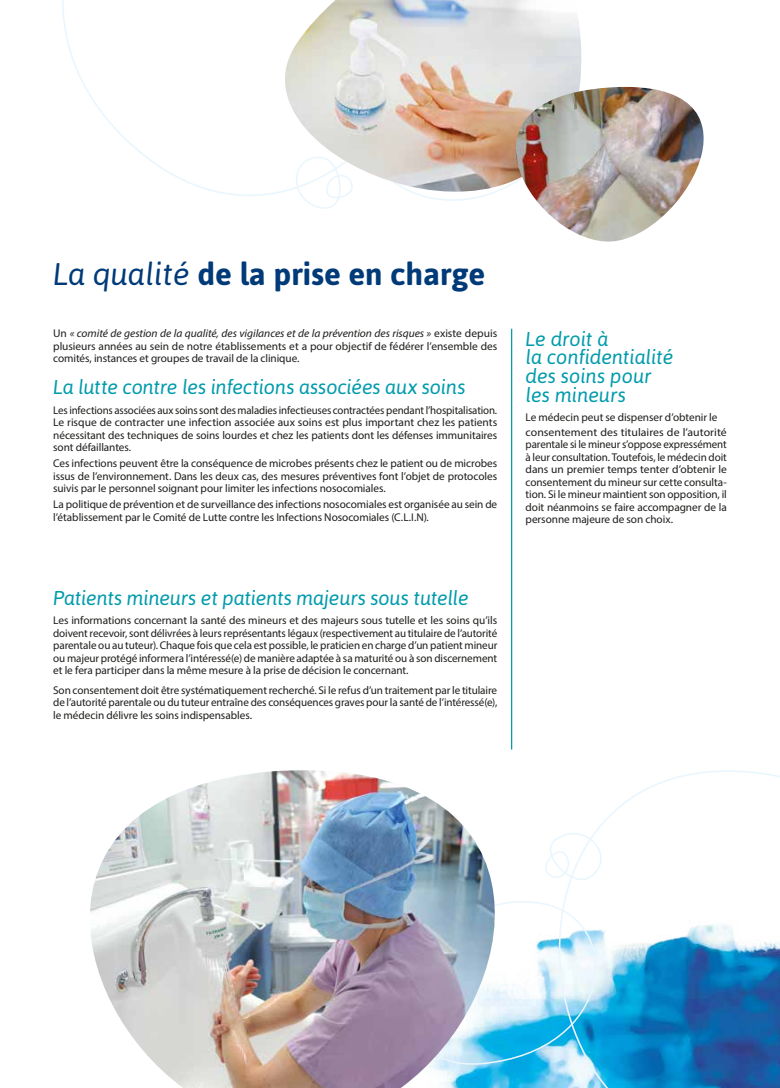
<style>
.page{position:relative;width:780px;height:1088px;background:#fff}
.page>*{position:absolute;margin:0;border:0;box-sizing:border-box;transform-origin:0 0}
.t1{font:700 31.25px "Asap";color:#003a78}
.t2{font:italic 20px/18.8px "Asap";letter-spacing:-.01em;color:#009bac}
.t3{font:11.25px/12.5px "Myriad Pro";letter-spacing:-.005em;color:#1d1d1b;text-align:justify}
.s1{font-weight:400;font-style:italic}
.s2{font-style:italic}
</style>
<div class="page">
<svg style="left:62px;top:0;width:451px;height:339px"></svg>
<hr style="left:511px;top:329px;width:1px;height:420px;background:#009bac">
<svg style="left:508px;top:732px;width:272px;height:356px"></svg>
<img style="left:90px;top:770px;width:418px;height:318px">
<img style="left:283px;top:0;width:298px;height:193px">
<img style="left:507px;top:87px;width:197px;height:157px">
<h1 class="t1" style="left:53px;top:255px;width:433px"><span class="s1">La qualité</span> de la prise en charge</h1>
<p class="t3" style="left:53px;top:327px;width:445px">Un <span class="s2">« comité de gestion de la qualité, des vigilances et de la prévention des risques »</span> existe depuis plusieurs années au sein de notre établissements et a pour objectif de fédérer l’ensemble des comités, instances et groupes de travail de la clinique.</p>
<h2 class="t2" style="left:53px;top:378px;width:414px">La lutte contre les infections associées aux soins</h2>
<p class="t3" style="left:53px;top:404px;width:445px">Les infections associées aux soins sont des maladies infectieuses contractées pendant l’hospitalisation.<br>Le risque de contracter une infection associée aux soins est plus important chez les patients nécessitant des techniques de soins lourdes et chez les patients dont les défenses immunitaires sont défaillantes.</p>
<p class="t3" style="left:53px;top:457px;width:445px">Ces infections peuvent être la conséquence de microbes présents chez le patient ou de microbes issus de l’environnement. Dans les deux cas, des mesures préventives font l’objet de protocoles suivis par le personnel soignant pour limiter les infections nosocomiales.</p>
<p class="t3" style="left:53px;top:498px;width:445px">La politique de prévention et de surveillance des infections nosocomiales est organisée au sein de l’établissement par le Comité de Lutte contre les Infections Nosocomiales (C.L.I.N).</p>
<h2 class="t2" style="left:53px;top:588px;width:417px">Patients mineurs et patients majeurs sous tutelle</h2>
<p class="t3" style="left:53px;top:614px;width:445px">Les informations concernant la santé des mineurs et des majeurs sous tutelle et les soins qu’ils doivent recevoir, sont délivrées à leurs représentants légaux (respectivement au titulaire de l’autorité parentale ou au tuteur). Chaque fois que cela est possible, le praticien en charge d’un patient mineur ou majeur protégé informera l’intéressé(e) de manière adaptée à sa maturité ou à son discernement et le fera participer dans la même mesure à la prise de décision le concernant.</p>
<p class="t3" style="left:53px;top:683px;width:445px">Son consentement doit être systématiquement recherché. Si le refus d’un traitement par le titulaire de l’autorité parentale ou du tuteur entraîne des conséquences graves pour la santé de l’intéressé(e), le médecin délivre les soins indispensables.</p>
<h2 class="t2" style="left:525px;top:329px;width:149px">Le droit à<br>la confidentialité des soins pour les mineurs</h2>
<p class="t3" style="left:525px;top:410px;width:203px;line-height:14.2px">Le médecin peut se dispenser d’obtenir le consentement des titulaires de l’autorité</p>
<p class="t3" style="left:525px;top:438px;width:203px">parentale si le mineur s’oppose expressément à leur consultation. Toutefois, le médecin doit dans un premier temps tenter d’obtenir le consentement du mineur sur cette consulta&shy;tion. Si le mineur maintient son opposition, il doit néanmoins se faire accompagner de la personne majeure de son choix.</p>
</div>
